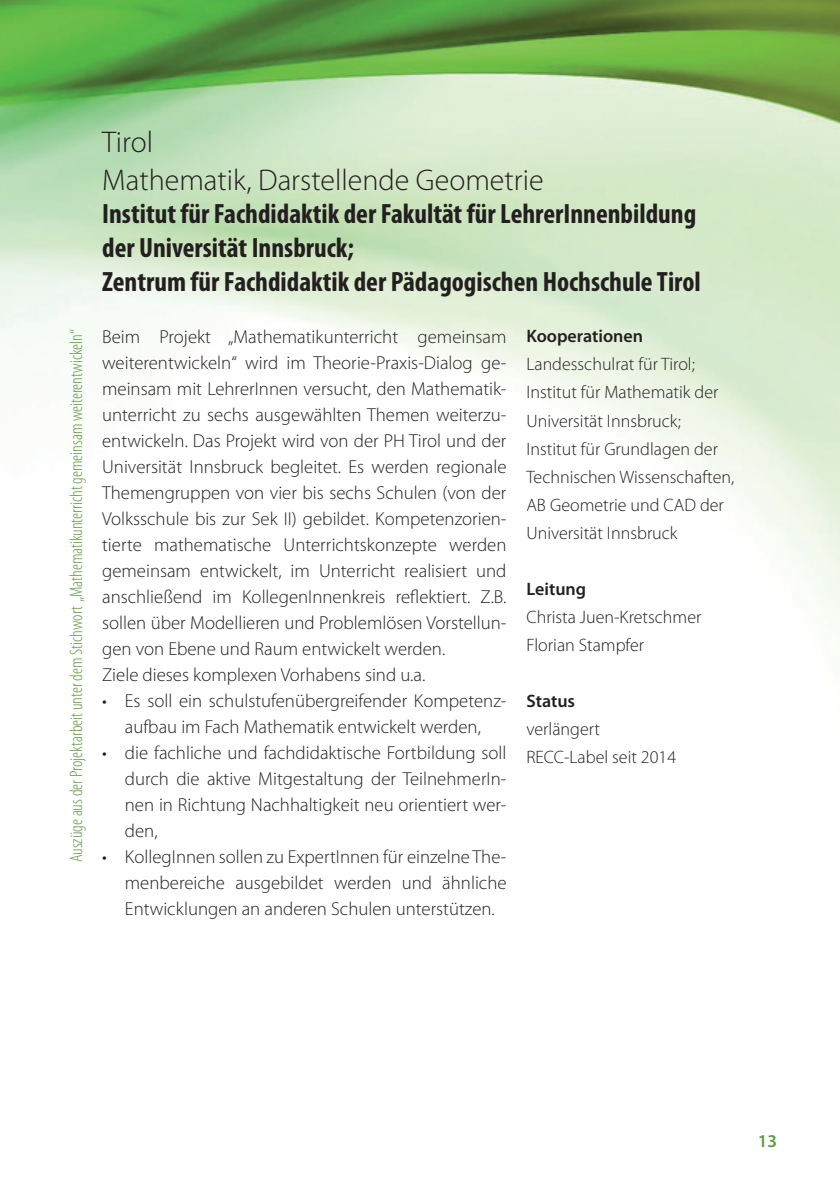
<style>
.page{position:relative;width:840px;height:1191px;background:#fff}
.page>*{position:absolute;margin:0;border:0;box-sizing:border-box;transform-origin:0 0}
.t1{font:300 30px/38px "Myriad Pro";color:#231f20}
.t2{font:700 condensed 28px/33.6px "Myriad Pro";color:#231f20}
.t3{font:300 18.8px/26px "Myriad Pro";color:#231f20;text-align:justify}
.t4{font:300 18px/28px "Myriad Pro";color:#231f20}
.t5{font:300 condensed 18px "Myriad Pro";color:#609a43}
.t6{font:600 18px "Myriad Pro";color:#231f20}
.t7{font:600 18px "Myriad Pro";color:#609a43}
</style>
<div class="page">
<img style="left:0;top:0;width:839px;height:624px">
<p class="t5" style="left:66px;top:862px;width:535px;rotate:-90deg">Auszüge aus der Projektarbeit unter dem Stichwort „Mathematikunterricht gemeinsam weiterentwickeln“</p>
<h1 class="t1" style="left:102px;top:123px;width:443px">Tirol<br>Mathematik, Darstellende Geometrie</h1>
<h2 class="t2" style="left:102px;top:197px;width:599px">Institut für Fachdidaktik der Fakultät für LehrerInnenbildung der Universität Innsbruck;<br>Zentrum für Fachdidaktik der Pädagogischen Hochschule Tirol</h2>
<p class="t3" style="left:102px;top:324px;width:405px;text-align:left">Beim Projekt „Mathematikunterricht gemeinsam weiterentwickeln“ wird im Theorie-Praxis-Dialog ge&shy;meinsam mit LehrerInnen versucht, den Mathematik&shy;unterricht zu sechs ausgewählten Themen weiterzu&shy;entwickeln. Das Projekt wird von der PH Tirol und der Universität Innsbruck begleitet. Es werden regionale Themengruppen von vier bis sechs Schulen (von der Volksschule bis zur Sek II) gebildet. Kompetenzorien&shy;tierte mathematische Unterrichtskonzepte werden gemeinsam entwickelt, im Unterricht realisiert und anschließend im KollegenInnenkreis reflektiert. Z.B. sollen über Modellieren und Problemlösen Vorstellun&shy;gen von Ebene und Raum entwickelt werden.<br>Ziele dieses komplexen Vorhabens sind u.a.</p>
<p class="t3" style="left:102px;top:688px;width:405px;text-align:center">• Es soll ein schulstufenübergreifender Kompetenz&shy;aufbau im Fach Mathematik entwickelt werden,</p>
<p class="t3" style="left:125px;top:740px;width:383px;text-indent:-23px">• die fachliche und fachdidaktische Fortbildung soll durch die aktive Mitgestaltung der TeilnehmerIn&shy;nen in Richtung Nachhaltigkeit neu orientiert wer&shy;den,</p>
<p class="t3" style="left:125px;top:844px;width:383px;text-indent:-23px">• KollegInnen sollen zu ExpertInnen für einzelne The&shy;menbereiche ausgebildet werden und ähnliche Entwicklungen an anderen Schulen unterstützen.</p>
<p class="t6" style="left:526px;top:325px;width:118px">Kooperationen</p>
<p class="t4" style="left:526px;top:351px;width:209px">Landesschulrat für Tirol;<br>Institut für Mathematik der<br>Universität Innsbruck;<br>Institut für Grundlagen der<br>Technischen Wissenschaften,<br>AB Geometrie und CAD der<br>Universität Innsbruck</p>
<p class="t6" style="left:526px;top:577px;width:61px">Leitung</p>
<p class="t4" style="left:526px;top:603px;width:176px">Christa Juen-Kretschmer<br>Florian Stampfer</p>
<p class="t6" style="left:526px;top:689px;width:50px">Status</p>
<p class="t4" style="left:526px;top:715px;width:151px">verlängert<br>RECC-Label seit 2014</p>
<p class="t7" style="left:757px;top:1129px;width:21px">13</p>
</div>
